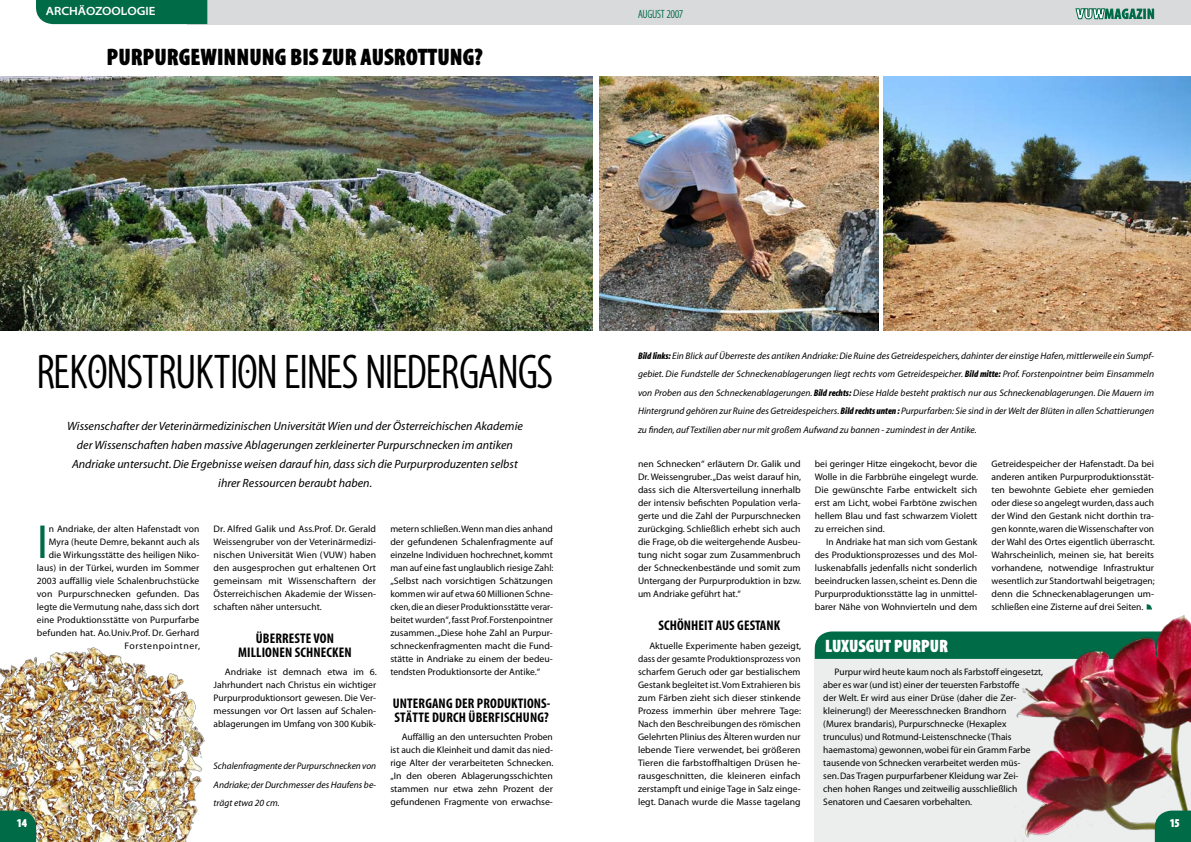
<style>
.page{position:relative;width:1191px;height:842px;background:#fff}
.page>*{position:absolute;margin:0;border:0;box-sizing:border-box;transform-origin:0 0}
.t1{font:condensed 49px "Santana";letter-spacing:.01em;color:#000}
.t2{font:48.1px "Myriad MM 400 600";color:#006b47}
.t3{font:900 condensed 24px "Santana";color:#000}
.t4{font:900 condensed 18px "Santana";color:#fff}
.t5{font:14px/14px "Myriad MM 700 300";letter-spacing:.01em;color:#000;text-align:center}
.t6{font:12px/19px "Myriad MM It 400 600";color:#000;text-align:center}
.t7{font:700 12px "Santana";color:#fff}
.t8{font:condensed 12px "Santana";letter-spacing:.01em;color:#006b47}
.t9{font:900 condensed 12px "Santana";color:#fff}
.t10{font:9.5px/13px "Myriad MM 400 600";color:#000;text-align:justify}
.t11{font:9.5px/18.6px "Myriad MM It 400 600";color:#000;text-align:justify}
.s1{font-family:"Myriad MM It 830 300"}
</style>
<div class="page">
<div style="left:814px;top:651px;width:377px;height:191px;background:#eceded"></div>
<svg style="left:814px;top:631px;width:194px;height:28px;background:#09704d"></svg>
<img style="left:1008px;top:615px;width:183px;height:226px">
<img style="left:0;top:647px;width:205px;height:195px">
<svg style="left:0;top:810px;width:36px;height:32px"></svg>
<svg style="left:1154px;top:810px;width:37px;height:32px"></svg>
<div style="left:187px;top:0;width:408px;height:24px;background:#d9dadb"></div>
<div style="left:36px;top:0;width:171px;height:24px;background:#006b47"></div>
<div style="left:595px;top:0;width:596px;height:24px;background:#d9dadb"></div>
<svg style="left:1075px;top:8px;width:79px;height:12px"></svg>
<img style="left:0;top:77px;width:592px;height:253px">
<img style="left:600px;top:77px;width:278px;height:253px">
<img style="left:883px;top:77px;width:308px;height:253px">
<svg style="left:1146px;top:604px;width:6px;height:5px"></svg>
<p class="t7" style="left:46px;top:4px;width:111px">ARCHÄOZOOLOGIE</p>
<p class="t8" style="left:638px;top:9px;width:47px">AU GUST 2007</p>
<h3 class="t3" style="left:107px;top:45px;width:377px">PURPURGEWINNUNG BIS ZUR AUSROTTUNG?</h3>
<h1 class="t1" style="left:37px;top:348px;width:515px">REKONSTRUKTION EINES NIEDERGANGS</h1>
<p class="t6" style="left:67px;top:417px;width:457px">Wissenschafter der Veterinärmedizinischen Universität Wien und der Österreichischen Akademie der Wissenschaften haben massive Ablagerungen zerkleinerter Purpurschnecken im antiken Andriake untersucht. Die Ergebnisse weisen darauf hin, dass sich die Purpurproduzenten selbst ihrer Ressourcen beraubt haben.</p>
<h2 class="t2" style="left:37px;top:518px;width:13px">I</h2>
<p class="t10" style="left:37px;top:522px;width:165px;text-align:right">n Andriake, der alten Hafenstadt von Myra (heute Demre, bekannt auch als die Wirkungsstätte des heiligen Niko&shy;laus) in der Türkei, wurden im Sommer 2003 auffällig viele Schalenbruchstücke von Purpurschnecken gefunden. Das legte die Vermutung nahe, dass sich dort eine Produktionsstätte von Purpurfarbe befunden hat. Ao.Univ.Prof. Dr. Gerhard Forstenpointner,</p>
<p class="t10" style="left:214px;top:522px;width:164px">Dr. Alfred Galik und Ass.Prof. Dr. Gerald Weissengruber von der Veterinärmedizi&shy;nischen Universität Wien (VUW) haben den ausgesprochen gut erhaltenen Ort gemeinsam mit Wissenschaftern der Österreichischen Akademie der Wissen&shy;schaften näher untersucht.</p>
<p class="t10" style="left:390px;top:522px;width:165px">metern schließen.Wenn man dies anhand der gefundenen Schalenfragmente auf einzelne Individuen hochrechnet, kommt man auf eine fast unglaublich riesige Zahl: „Selbst nach vorsichtigen Schätzungen kommen wir auf etwa 60 Millionen Schne&shy;cken, die an dieser Produktionsstätte verar&shy;beitet wurden“, fasst Prof. Forstenpointner zusammen. „Diese hohe Zahl an Purpur&shy;schneckenfragmenten macht die Fund&shy;stätte in Andriake zu einem der bedeu&shy;tendsten Produktionsorte der Antike.“</p>
<h3 class="t5" style="left:393px;top:697px;width:159px;text-align:left">UNTERGANG DER PRODUKTIONS-<br>STÄTTE DURCH ÜBERFISCHUNG?</h3>
<p class="t10" style="left:390px;top:730px;width:165px;text-indent:11px">Auffällig an den untersuchten Proben ist auch die Kleinheit und damit das nied&shy;rige Alter der verarbeiteten Schnecken. „In den oberen Ablagerungsschichten stammen nur etwa zehn Prozent der gefundenen Fragmente von erwachse-</p>
<h3 class="t5" style="left:238px;top:632px;width:115px">ÜBERRESTE VON<br>MILLIONEN SCHNECKEN</h3>
<p class="t10" style="left:214px;top:665px;width:165px;text-indent:11px">Andriake ist demnach etwa im 6.<br>Jahrhundert nach Christus ein wichtiger Purpurproduktionsort gewesen. Die Ver&shy;messungen vor Ort lassen auf Schalen&shy;ablagerungen im Umfang von 300 Kubik-</p>
<p class="t11" style="left:214px;top:757px;width:164px">Schalenfragmente der Purpurschnecken von Andriake; der Durchmesser des Haufens be&shy;trägt etwa 20 cm.</p>
<p class="t11" style="left:638px;top:347px;width:517px"><span class="s1">Bild links:</span> Ein Blick auf Überreste des antiken Andriake: Die Ruine des Getreidespeichers, dahinter der einstige Hafen, mittlerweile ein Sumpf&shy;gebiet. Die Fundstelle der Schneckenablagerungen liegt rechts vom Getreidespeicher. <span class="s1">Bild mitte:</span> Prof. Forstenpointner beim Einsammeln von Proben aus den Schneckenablagerungen. <span class="s1">Bild rechts:</span> Diese Halde besteht praktisch nur aus Schneckenablagerungen. Die Mauern im Hintergrund gehören zur Ruine des Getreidespeichers. <span class="s1">Bild rechts unten :</span> Purpurfarben: Sie sind in der Welt der Blüten in allen Schattierungen zu finden, auf Textilien aber nur mit großem Aufwand zu bannen - zumindest in der Antike.</p>
<p class="t10" style="left:638px;top:457px;width:165px">nen Schnecken“ erläutern Dr. Galik und Dr. Weissengruber. „Das weist darauf hin, dass sich die Altersverteilung innerhalb der intensiv befischten Population verla&shy;gerte und die Zahl der Purpurschnecken zurückging. Schließlich erhebt sich auch die Frage, ob die weitergehende Ausbeu&shy;tung nicht sogar zum Zusammenbruch der Schneckenbestände und somit zum Untergang der Purpurproduktion in bzw. um Andriake geführt hat.“</p>
<h3 class="t5" style="left:658px;top:619px;width:123px">SCHÖNHEIT AUS GESTANK</h3>
<p class="t10" style="left:638px;top:639px;width:165px;text-indent:11px">Aktuelle Experimente haben gezeigt, dass der gesamte Produktionsprozess von scharfem Geruch oder gar bestialischem Gestank begleitet ist. Vom Extrahieren bis zum Färben zieht sich dieser stinkende Prozess immerhin über mehrere Tage:<br>Nach den Beschreibungen des römischen Gelehrten Plinius des Älteren wurden nur lebende Tiere verwendet, bei größeren Tieren die farbstoffhaltigen Drüsen he&shy;rausgeschnitten, die kleineren einfach zerstampft und einige Tage in Salz einge&shy;legt. Danach wurde die Masse tagelang</p>
<p class="t10" style="left:814px;top:457px;width:165px">bei geringer Hitze eingekocht, bevor die Wolle in die Farbbrühe eingelegt wurde.<br>Die gewünschte Farbe entwickelt sich erst am Licht, wobei Farbtöne zwischen hellem Blau und fast schwarzem Violett zu erreichen sind.</p>
<p class="t10" style="left:814px;top:535px;width:164px;text-indent:11px">In Andriake hat man sich vom Gestank des Produktionsprozesses und des Mol&shy;luskenabfalls jedenfalls nicht sonderlich beeindrucken lassen, scheint es. Denn die Purpurproduktionsstätte lag in unmittel&shy;barer Nähe von Wohnvierteln und dem</p>
<h3 class="t4" style="left:825px;top:637px;width:124px">LUXUSGUT PURPUR</h3>
<p class="t10" style="left:991px;top:457px;width:165px">Getreidespeicher der Hafenstadt. Da bei anderen antiken Purpurproduktionsstät&shy;ten bewohnte Gebiete eher gemieden oder diese so angelegt wurden, dass auch der Wind den Gestank nicht dorthin tra&shy;gen konnte, waren die Wissenschafter von der Wahl des Ortes eigentlich überrascht.<br>Wahrscheinlich, meinen sie, hat bereits vorhandene, notwendige Infrastruktur wesentlich zur Standortwahl beigetragen; denn die Schneckenablagerungen um&shy;schließen eine Zisterne auf drei Seiten.</p>
<p class="t10" style="left:823px;top:665px;width:221px;text-align:left;text-indent:11px">Purpur wird heute kaum noch als Farbstoff eingesetzt, aber es war (und ist) einer der teuersten Farbstoffe<br>der Welt. Er wird aus einer Drüse (daher die Zer&shy;kleinerung!) der Meeresschnecken Brandhorn<br>(Murex brandaris), Purpurschnecke (Hexaplex trunculus) und Rotmund-Leistenschnecke (Thais haemastoma) gewonnen, wobei für ein Gramm Farbe tausende von Schnecken verarbeitet werden müs-<br>sen. Das Tragen purpurfarbener Kleidung war Zei-<br>chen hohen Ranges und zeitweilig ausschließlich Senatoren und Caesaren vorbehalten.</p>
<p class="t9" style="left:17px;top:816px;width:12px">14</p>
<p class="t9" style="left:1169px;top:816px;width:12px">15</p>
</div>
